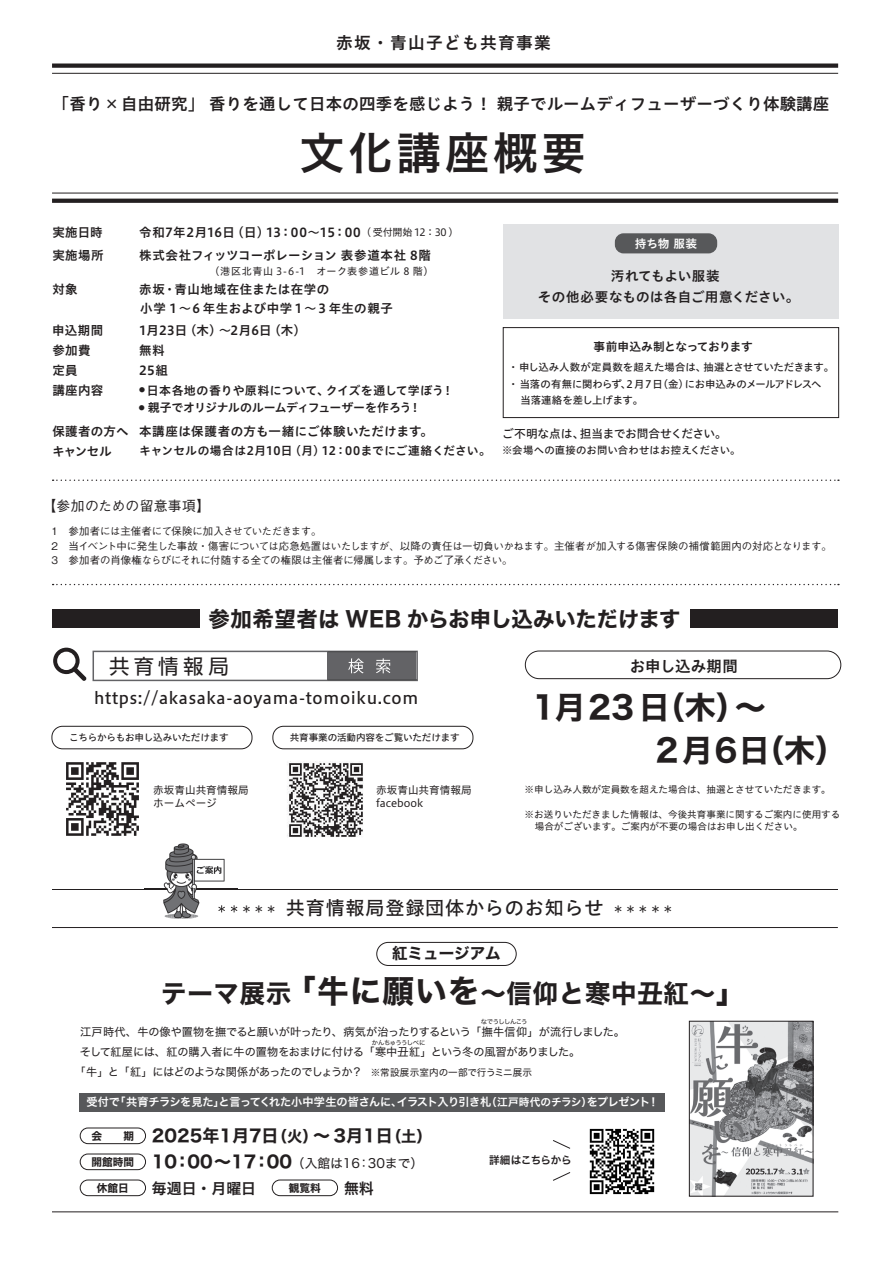
<style>
.page{position:relative;width:893px;height:1263px;background:#fff}
.page>*{position:absolute;margin:0;border:0;box-sizing:border-box;transform-origin:0 0}
.t1{font:45.15px "Hiragino UD Sans Std W6";letter-spacing:.07em;color:#231f20}
.t2{font:31.2px/42.6px "Hiragino Sans W7";letter-spacing:.045em;color:#231f20}
.t3{font:25.5px "Hira Kaku Std N W7";letter-spacing:.025em;color:#231f20}
.t4{font:21.3px "Hiragino Sans W7";letter-spacing:.005em;color:#231f20}
.t5{font:20.4px "Shin Go Pro";letter-spacing:.215em;color:#231f20}
.t6{font:19.2px "Hiragino UD Sans Std W5";letter-spacing:.04em;color:#231f20}
.t7{font:16.95px "Hira Kaku Std W7";color:#231f20}
.t8{font:16.8px "Hiragino UD Sans Std W6";letter-spacing:.075em;color:#231f20}
.t9{font:16.5px "Hiragino UD Sans Std W6";letter-spacing:.01em;color:#231f20}
.t10{font:16.2px "Hiragino UD Sans Std W5";letter-spacing:.04em;color:#231f20}
.t11{font:15.6px "Hira Kaku Std N W7";color:#231f20}
.t12{font:15.45px "Hiragino UD Sans Std W6";color:#231f20}
.t13{font:14.85px "Hira Kaku Std W6";color:#231f20}
.t14{font:500 13.8px "Gothic BBB Pro";letter-spacing:.02em;color:#231f20}
.t15{font:13.5px/21px "Hiragino UD Sans Std W6";letter-spacing:.02em;color:#231f20;text-align:center}
.t16{font:12.75px "Hira Kaku Std W4";color:#231f20}
.t17{font:12.45px/20.2px "Hiragino UD Sans Std W6";letter-spacing:.03em;color:#231f20}
.t18{font:12px "Hiragino UD Sans Std W6";letter-spacing:.02em;color:#231f20}
.t19{font:12px "Hiragino UD Sans Std W6";letter-spacing:-.015em;color:#231f20}
.t20{font:11.7px "Hiragino UD Sans Std W6";letter-spacing:.01em;color:#231f20}
.t21{font:11.7px "Hiragino UD Sans Std W5";letter-spacing:-.005em;color:#231f20}
.t22{font:11.7px "Hiragino UD Sans Std W6";letter-spacing:-.035em;color:#231f20}
.t23{font:11.7px "Hiragino UD Sans Std W6";color:#fff}
.t24{font:11.1px "Hira Kaku Std W4";letter-spacing:-.03em;color:#231f20}
.t25{font:11.1px "Hira Kaku Std W6";letter-spacing:-.04em;color:#fff}
.t26{font:11.1px "Hira Kaku Std W4";letter-spacing:-.07em;color:#231f20}
.t27{font:10.65px/13.4px "Hiragino UD Sans Std W4";color:#231f20}
.t28{font:10.65px "Hira Kaku Std N W6";letter-spacing:-.035em;color:#231f20}
.t29{font:10.65px "Hira Kaku Std N W7";color:#231f20}
.t30{font:500 10.35px/14.9px "Gothic BBB Pro";letter-spacing:-.025em;color:#231f20}
.t31{font:10.35px "Hiragino UD Sans Std W5";color:#231f20}
.t32{font:10.35px "Hiragino UD Sans Std W5";letter-spacing:-.02em;color:#231f20}
.t33{font:10.05px "Hiragino UD Sans Std W4";letter-spacing:.045em;color:#231f20}
.t34{font:10.05px "Hiragino UD Sans Std W4";letter-spacing:.025em;color:#231f20}
.t35{font:9.6px/12.8px "Hiragino UD Sans Std W4";color:#231f20}
.t36{font:9.6px "Hiragino UD Sans Std W5";letter-spacing:-.015em;color:#231f20}
.t37{font:6.45px "Hira Kaku Std W4";letter-spacing:-.085em;color:#231f20}
.s1{font-family:"Hiragino UD Sans Std W3"}
.s2{font-size:31.95px}
.s3{font-size:9.6px}
.s4{font-size:10.65px}
.s5{font-family:"Hira Kaku Std N W7";font-size:10.65px}
.s6{font-size:15.3px}
.s7{font-family:"Hira Kaku Std W7";font-size:16.95px}
</style>
<div class="page">
<hr style="left:52px;top:193px;width:786px;height:1px;background:#231f20">
<svg style="left:52px;top:199px;width:786px;height:4px;background:#2a2627"></svg>
<hr style="left:52px;top:73px;width:786px;height:1px;background:#231f20">
<div style="left:52px;top:63px;width:786px;height:5px;background:#231f20"></div>
<div style="left:503px;top:225px;width:336px;height:94px;background:#e1e2e4"></div>
<div style="left:503px;top:327px;width:336px;height:91px;border:1px solid #231f20"></div>
<div style="left:52px;top:609px;width:148px;height:19px;background:#231f20"></div>
<div style="left:690px;top:609px;width:148px;height:19px;background:#231f20"></div>
<svg style="left:53px;top:648px;width:34px;height:33px"></svg>
<svg style="left:93px;top:651px;width:325px;height:30px"></svg>
<img style="left:287px;top:761px;width:76px;height:76px">
<div style="left:52px;top:726px;width:200px;height:23px;border:1px solid #231f20;border-radius:11px"></div>
<div style="left:273px;top:726px;width:200px;height:23px;border:1px solid #231f20;border-radius:11px"></div>
<div style="left:525px;top:651px;width:316px;height:28px;border:1px solid #231f20;border-radius:14px"></div>
<img style="left:66px;top:762px;width:73px;height:74px">
<svg style="left:53px;top:479px;width:786px;height:2px"></svg>
<svg style="left:53px;top:584px;width:786px;height:1px"></svg>
<div style="left:615px;top:233px;width:102px;height:20px;background:#57585a;border-radius:9px"></div>
<hr style="left:52px;top:889px;width:786px;height:1px;background:#231f20">
<hr style="left:52px;top:1211px;width:786px;height:1px;background:#231f20">
<hr style="left:52px;top:927px;width:786px;height:1px;background:#231f20">
<img style="left:145px;top:843px;width:93px;height:76px">
<img style="left:145px;top:889px;width:93px;height:1px">
<img style="left:218px;top:905px;width:20px;height:7px">
<div style="left:376px;top:942px;width:140px;height:24px;border:1px solid #231f20;border-radius:12px"></div>
<div style="left:80px;top:1093px;width:585px;height:18px;background:#57585a"></div>
<div style="left:80px;top:1128px;width:66px;height:16px;border:1px solid #231f20;border-radius:8px"></div>
<div style="left:80px;top:1154px;width:66px;height:16px;border:1px solid #231f20;border-radius:8px"></div>
<div style="left:80px;top:1180px;width:66px;height:16px;border:1px solid #231f20;border-radius:8px"></div>
<div style="left:272px;top:1180px;width:66px;height:16px;border:1px solid #231f20;border-radius:8px"></div>
<svg style="left:553px;top:1172px;width:18px;height:9px"></svg>
<svg style="left:553px;top:1140px;width:18px;height:9px"></svg>
<img style="left:589px;top:1128px;width:66px;height:67px">
<img style="left:691px;top:1023px;width:120px;height:171px">
<div style="left:689px;top:1021px;width:124px;height:175px;border:1px solid #231f20"></div>
<h3 class="t8" style="left:336px;top:30px;width:216px">赤坂・青山子ども共育事業</h3>
<h3 class="t9" style="left:53px;top:91px;width:778px">「香り × 自由研究」 香りを通して日本の四季を感じよう！ 親子でルームディフューザーづくり体験講座</h3>
<h1 class="t1" style="left:299px;top:118px;width:288px">文化講座概要</h1>
<p class="t17" style="left:52px;top:220px;width:53px;line-height:22.8px">実施日時実施場所</p>
<p class="t17" style="left:52px;top:279px;width:27px">対象</p>
<p class="t17" style="left:52px;top:319px;width:53px">申込期間参加費定員<br>講座内容</p>
<p class="t17" style="left:52px;top:420px;width:78px">保護者の方へキャンセル</p>
<p class="t17" style="left:139px;top:220px;width:293px;line-height:22.8px">令和7年2月16日（日）13：00～15：00<br>株式会社フィッツコーポレーション 表参道本社 8階</p>
<p class="t17" style="left:139px;top:279px;width:192px">赤坂・青山地域在住または在学の</p>
<p class="t17" style="left:139px;top:319px;width:168px">1月23日（木）～2月6日（木）無料<br>25組</p>
<p class="t18" style="left:139px;top:381px;width:316px"><sup>●</sup> 日本各地の香りや原料について、クイズを通して学ぼう！</p>
<p class="t17" style="left:139px;top:420px;width:295px">本講座は保護者の方も一緒にご体験いただけます。</p>
<p class="t20" style="left:139px;top:442px;width:353px">キャンセルの場合は2月10日（月）12：00までにご連絡ください。</p>
<p class="t34" style="left:361px;top:224px;width:99px">（ 受付開始 12：30 ）</p>
<p class="t33" style="left:210px;top:264px;width:226px">（港区北青山 3-6-1　オーク表参道ビル 8 階）</p>
<p class="t17" style="left:140px;top:297px;width:254px">小学 1～6 年生および中学 1～3 年生の親子</p>
<p class="t19" style="left:139px;top:398px;width:284px"><sup>●</sup> 親子でオリジナルのルームディフューザーを作ろう！</p>
<p class="t23" style="left:635px;top:235px;width:64px">持ち物 服装</p>
<p class="t15" style="left:538px;top:265px;width:263px">汚れてもよい服装<br>その他必要なものは各自ご用意ください。</p>
<p class="t22" style="left:594px;top:338px;width:161px">事前申込み制となっております</p>
<p class="t31" style="left:508px;top:359px;width:328px">・申し込み人数が定員数を超えた場合は、抽選とさせていただきます。</p>
<p class="t32" style="left:508px;top:376px;width:315px">・当落の有無に関わらず、2 月7日（金）にお申込みのメールアドレスへ</p>
<p class="t31" style="left:521px;top:392px;width:124px">当落連絡を差し上げます。</p>
<p class="t21" style="left:502px;top:425px;width:226px">ご不明な点は、担当までお問合せください。</p>
<p class="t31" style="left:502px;top:442px;width:240px">※会場への直接のお問い合わせはお控えください。</p>
<p class="t14" style="left:42px;top:494px;width:169px">【参加のための留意事項】</p>
<p class="t30" style="left:52px;top:522px;width:782px">1　参加者には主催者にて保険に加入させていただきます。<br>2　当イベント中に発生した事故・傷害については応急処置はいたしますが、以降の責任は一切負いかねます。主催者が加入する傷害保険の補償範囲内の対応となります。<br>3　参加者の肖像権ならびにそれに付随する全ての権限は主催者に帰属します。予めご了承ください。</p>
<h3 class="t4" style="left:209px;top:602px;width:473px">参加希望者は WEB からお申し込みいただけます</h3>
<h3 class="t5" style="left:109px;top:649px;width:121px">共育情報局</h3>
<p class="t12" style="left:630px;top:654px;width:110px">お申し込み期間</p>
<h3 class="t10" style="left:94px;top:685px;width:326px">https://akasaka-aoyama-tomoiku.com</h3>
<p class="t36" style="left:69px;top:730px;width:161px">こちらからもお申し込みいただけます</p>
<p class="t36" style="left:290px;top:730px;width:171px">共育事業の活動内容をご覧いただけます</p>
<h2 class="t2" style="left:655px;top:688px;width:192px;text-indent:-123px">1月23日（木）～<br>2月6日（木）</h2>
<p class="t27" style="left:153px;top:782px;width:97px">赤坂青山共育情報局ホームページ</p>
<p class="t27" style="left:376px;top:782px;width:97px">赤坂青山共育情報局facebook</p>
<p class="t35" style="left:525px;top:782px;width:308px">※申し込み人数が定員数を超えた場合は、抽選とさせていただきます。</p>
<p class="t35" style="left:535px;top:807px;width:307px;text-indent:-10px">※お送りいただきました情報は、今後共育事業に関するご案内に使用する場合がございます。ご案内が不要の場合はお申し出ください。</p>
<h3 class="t6" style="left:217px;top:893px;width:457px"><span class="s1">*****</span> 共育情報局登録団体からのお知らせ <span class="s1">*****</span></h3>
<p class="t11" style="left:392px;top:941px;width:110px">紅ミュージアム</p>
<h3 class="t3" style="left:161px;top:973px;width:588px">テーマ展示<span class="s2">「牛に願いを</span>～信仰と寒中丑紅～<span class="s2">」</span></h3>
<p class="t37" style="left:481px;top:1016px;width:48px">なでうししんこう</p>
<p class="t24" style="left:80px;top:1023px;width:546px">江戸時代、牛の像や置物を撫でると願いが叶ったり、病気が治ったりするという「撫牛信仰」が流行しました。</p>
<p class="t24" style="left:80px;top:1043px;width:502px">そして紅屋には、紅の購入者に牛の置物をおまけに付ける「寒中丑紅」という冬の風習がありました。</p>
<p class="t26" style="left:75px;top:1064px;width:459px">「牛」と「紅」にはどのような関係があったのでしょうか？<span class="s3">　※常設展示室内の一部で行うミニ展示</span></p>
<p class="t37" style="left:372px;top:1037px;width:55px">かんちゅううしべに</p>
<p class="t25" style="left:86px;top:1094px;width:574px">受付で「共育チラシを見た」と言ってくれた小中学生の皆さんに、イラスト入り引き札<span class="s4">（江戸時代のチラシ）</span>をプレゼント！</p>
<h3 class="t7" style="left:92px;top:1122px;width:342px"><span class="s5">会　　期</span> 2025年1月7日<span class="s6">（火）</span>～ 3月1日<span class="s6">（土）</span></h3>
<p class="t16" style="left:92px;top:1153px;width:333px"><sup>開館時間</sup> <span class="s7">10：00～17：00</span>（入館は16：30まで）</p>
<p class="t29" style="left:97px;top:1179px;width:33px">休館日</p>
<p class="t13" style="left:152px;top:1177px;width:106px">毎週日・月曜日</p>
<p class="t29" style="left:289px;top:1179px;width:33px">観覧料</p>
<p class="t13" style="left:344px;top:1177px;width:31px">無料</p>
<p class="t28" style="left:489px;top:1152px;width:84px">詳細はこちらから</p>
</div>
